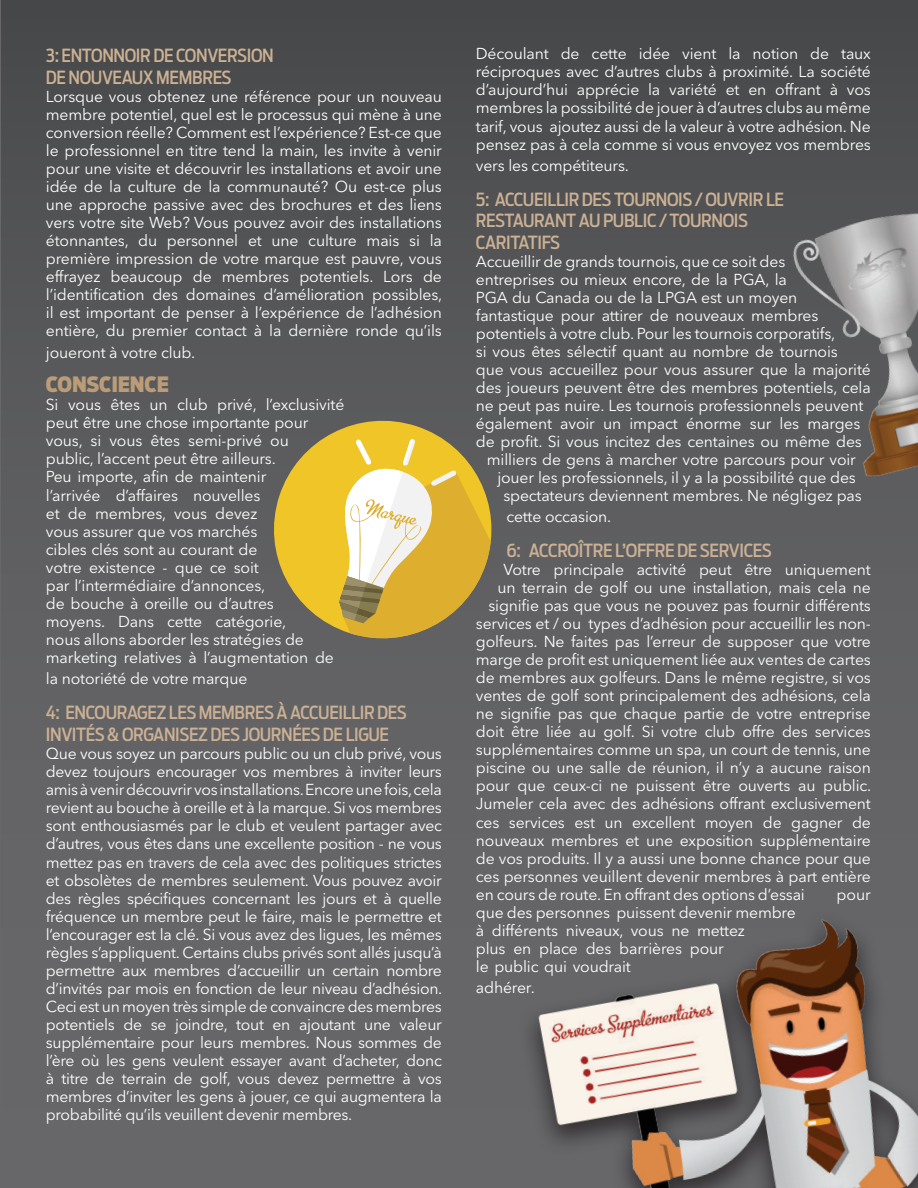
<style>
.page{position:relative;width:918px;height:1188px;background:#fff}
.page>*{position:absolute;margin:0;border:0;box-sizing:border-box;transform-origin:0 0}
.t1{font:900 21px "Antenna Cond";letter-spacing:-.01em;color:#bb9c78}
.t2{font:500 18px/21.6px "Antenna Cond";letter-spacing:-.02em;color:#ccb194}
.t3{font:15.75px/18px "Avenir Next LT Pro";letter-spacing:-.01em;color:#fff;text-align:justify}
</style>
<div class="page">
<hr style="left:0;top:0;width:1px;height:1188px;background:#67676a">
<div style="left:1px;top:0;width:917px;height:1188px;background:linear-gradient(to bottom,#4d4d4f,#6d6c70)"></div>
<img style="left:784px;top:205px;width:134px;height:283px">
<img style="left:515px;top:895px;width:403px;height:293px">
<svg style="left:261px;top:408px;width:244px;height:243px;background:#968649"></svg>
<svg style="left:339px;top:439px;width:152px;height:212px"></svg>
<p class="t2" style="left:46px;top:45px;width:229px">3: ENTONNOIR DE CONVERSION<br>DE NOUVEAUX MEMBRES</p>
<p class="t3" style="left:46px;top:87px;width:398px">Lorsque vous obtenez une référence pour un nouveau membre potentiel, quel est le processus qui mène à une conversion réelle? Comment est l’expérience? Est-ce que le professionnel en titre tend la main, les invite à venir pour une visite et découvrir les installations et avoir une idée de la culture de la communauté? Ou est-ce plus une approche passive avec des brochures et des liens vers votre site Web? Vous pouvez avoir des installations étonnantes, du personnel et une culture mais si la première impression de votre marque est pauvre, vous effrayez beaucoup de membres potentiels. Lors de l’identification des domaines d’amélioration possibles, il est important de penser à l’expérience de l’adhésion entière, du premier contact à la dernière ronde qu’ils</p>
<p class="t3" style="left:46px;top:343px;width:151px">joueront à votre club.</p>
<h1 class="t1" style="left:46px;top:372px;width:125px">CONSCIENCE</h1>
<p class="t3" style="left:46px;top:396px;width:300px;text-align:left">Si vous êtes un club privé, l’exclusivité peut être une chose importante pour vous, si vous êtes semi-privé ou<br>public, l’accent peut être ailleurs.<br>Peu importe, afin de maintenir<br>l’arrivée d’affaires nouvelles<br>et de membres, vous devez<br>vous assurer que vos marchés<br>cibles clés sont au courant de<br>votre existence - que ce soit<br>par l’intermédiaire d’annonces,<br>de bouche à oreille ou d’autres<br>moyens. Dans cette catégorie,<br>nous allons aborder les stratégies de marketing relatives à l’augmentation de</p>
<p class="t3" style="left:46px;top:670px;width:203px">la notoriété de votre marque</p>
<p class="t2" style="left:46px;top:702px;width:362px">4: ENCOURAGEZ LES MEMBRES À ACCUEILLIR DES<br>INVITÉS &amp; ORGANISEZ DES JOURNÉES DE LIGUE</p>
<p class="t3" style="left:46px;top:745px;width:398px">Que vous soyez un parcours public ou un club privé, vous devez toujours encourager vos membres à inviter leurs amis à venir découvrir vos installations. Encore une fois, cela revient au bouche à oreille et à la marque. Si vos membres sont enthousiasmés par le club et veulent partager avec d’autres, vous êtes dans une excellente position - ne vous mettez pas en travers de cela avec des politiques strictes et obsolètes de membres seulement. Vous pouvez avoir des règles spécifiques concernant les jours et à quelle fréquence un membre peut le faire, mais le permettre et l’encourager est la clé. Si vous avez des ligues, les mêmes règles s’appliquent. Certains clubs privés sont allés jusqu’à permettre aux membres d’accueillir un certain nombre d’invités par mois en fonction de leur niveau d’adhésion.<br>Ceci est un moyen très simple de convaincre des membres potentiels de se joindre, tout en ajoutant une valeur supplémentaire pour leurs membres. Nous sommes de l’ère où les gens veulent essayer avant d’acheter, donc à titre de terrain de golf, vous devez permettre à vos membres d’inviter les gens à jouer, ce qui augmentera la probabilité qu’ils veuillent devenir membres.</p>
<p class="t3" style="left:476px;top:45px;width:397px">Découlant de cette idée vient la notion de taux réciproques avec d’autres clubs à proximité. La société d’aujourd’hui apprécie la variété et en offrant à vos membres la possibilité de jouer à d’autres clubs au même tarif, vous ajoutez aussi de la valeur à votre adhésion. Ne pensez pas à cela comme si vous envoyez vos membres</p>
<p class="t3" style="left:476px;top:156px;width:155px">vers les compétiteurs.</p>
<p class="t2" style="left:476px;top:188px;width:310px">5: ACCUEILLIR DES TOURNOIS / OUVRIR LE<br>RESTAURANT AU PUBLIC / TOURNOIS<br>CARITATIFS</p>
<p class="t3" style="left:476px;top:252px;width:311px">Accueillir de grands tournois, que ce soit des</p>
<p class="t3" style="left:476px;top:270px;width:313px">entreprises ou mieux encore, de la PGA, la</p>
<p class="t3" style="left:476px;top:288px;width:323px">PGA du Canada ou de la LPGA est un moyen</p>
<p class="t3" style="left:476px;top:306px;width:344px">fantastique pour attirer de nouveaux membres</p>
<p class="t3" style="left:476px;top:324px;width:361px">potentiels à votre club. Pour les tournois corporatifs,</p>
<p class="t3" style="left:476px;top:342px;width:364px">si vous êtes sélectif quant au nombre de tournois</p>
<p class="t3" style="left:476px;top:360px;width:397px">que vous accueillez pour vous assurer que la majorité</p>
<p class="t3" style="left:476px;top:378px;width:397px">des joueurs peuvent être des membres potentiels, cela</p>
<p class="t3" style="left:476px;top:396px;width:389px">ne peut pas nuire. Les tournois professionnels peuvent</p>
<p class="t3" style="left:476px;top:415px;width:386px">également avoir un impact énorme sur les marges</p>
<p class="t3" style="left:476px;top:433px;width:387px">de profit. Si vous incitez des centaines ou même des</p>
<p class="t3" style="left:487px;top:451px;width:371px">milliers de gens à marcher votre parcours pour voir</p>
<p class="t3" style="left:497px;top:469px;width:360px">jouer les professionnels, il y a la possibilité que des</p>
<p class="t3" style="left:503px;top:487px;width:360px">spectateurs deviennent membres. Ne négligez pas</p>
<p class="t3" style="left:506px;top:508px;width:107px">cette occasion.</p>
<p class="t2" style="left:506px;top:540px;width:267px">6: ACCROÎTRE L’OFFRE DE SERVICES</p>
<p class="t3" style="left:503px;top:561px;width:369px">Votre principale activité peut être uniquement</p>
<p class="t3" style="left:497px;top:579px;width:375px">un terrain de golf ou une installation, mais cela ne</p>
<p class="t3" style="left:488px;top:597px;width:384px">signifie pas que vous ne pouvez pas fournir différents</p>
<p class="t3" style="left:476px;top:615px;width:396px">services et / ou types d’adhésion pour accueillir les non-</p>
<p class="t3" style="left:476px;top:633px;width:397px">golfeurs. Ne faites pas l’erreur de supposer que votre</p>
<p class="t3" style="left:476px;top:651px;width:397px">marge de profit est uniquement liée aux ventes de cartes</p>
<p class="t3" style="left:476px;top:669px;width:396px">de membres aux golfeurs. Dans le même registre, si vos</p>
<p class="t3" style="left:476px;top:687px;width:397px">ventes de golf sont principalement des adhésions, cela</p>
<p class="t3" style="left:476px;top:705px;width:397px">ne signifie pas que chaque partie de votre entreprise</p>
<p class="t3" style="left:476px;top:723px;width:397px">doit être liée au golf. Si votre club offre des services</p>
<p class="t3" style="left:476px;top:741px;width:397px">supplémentaires comme un spa, un court de tennis, une</p>
<p class="t3" style="left:476px;top:759px;width:397px">piscine ou une salle de réunion, il n’y a aucune raison</p>
<p class="t3" style="left:476px;top:777px;width:397px">pour que ceux-ci ne puissent être ouverts au public.</p>
<p class="t3" style="left:476px;top:795px;width:397px">Jumeler cela avec des adhésions offrant exclusivement</p>
<p class="t3" style="left:476px;top:813px;width:397px">ces services est un excellent moyen de gagner de</p>
<p class="t3" style="left:476px;top:831px;width:397px">nouveaux membres et une exposition supplémentaire</p>
<p class="t3" style="left:476px;top:849px;width:397px">de vos produits. Il y a aussi une bonne chance pour que</p>
<p class="t3" style="left:476px;top:867px;width:397px">ces personnes veuillent devenir membres à part entière</p>
<p class="t3" style="left:476px;top:885px;width:330px">en cours de route. En offrant des options d’essai</p>
<p class="t3" style="left:836px;top:885px;width:36px">pour</p>
<p class="t3" style="left:476px;top:903px;width:322px;text-align:left">que des personnes puissent devenir membre à différents niveaux, vous ne mettez<br>plus en place des barrières pour<br>le public qui voudrait</p>
<p class="t3" style="left:476px;top:978px;width:60px">adhérer.</p>
</div>
